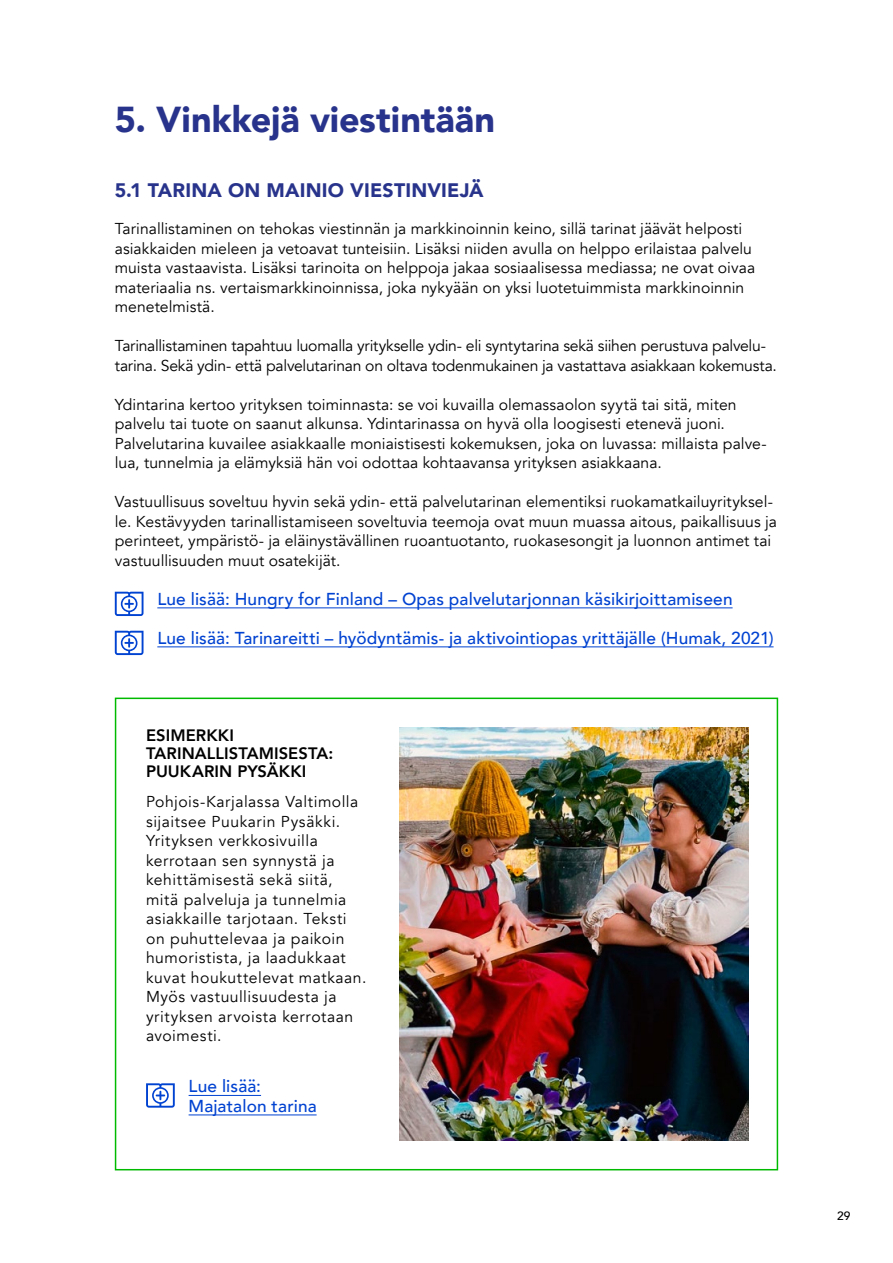
<style>
.page{position:relative;width:893px;height:1263px;background:#fff}
.page>*{position:absolute;margin:0;border:0;box-sizing:border-box;transform-origin:0 0}
.Headline{font:900 36px "Avenir";color:#28348b}
.Subheadline{font:900 19.5px "Avenir";letter-spacing:.01em;color:#28348b}
.Lue_lisää{font:500 17.25px/19.5px "Avenir";letter-spacing:.005em;color:#0042d1}
.Bullets_headline{font:800 16.5px/18px "Avenir";letter-spacing:.005em;color:#000}
.Body_copy{font:15.75px/19.5px "Avenir";color:#000}
.Infobox_body_copy{font:15.75px/19.5px "Avenir";letter-spacing:.035em;color:#000}
.t1{font:500 12px "Avenir";color:#000}
</style>
<div class="page">
<img style="left:399px;top:727px;width:349px;height:414px">
<svg style="left:146px;top:1083px;width:29px;height:25px"></svg>
<svg style="left:115px;top:592px;width:29px;height:24px"></svg>
<svg style="left:115px;top:631px;width:29px;height:24px"></svg>
<hr style="left:157px;top:607px;width:576px;height:1px;background:#0042d1">
<hr style="left:157px;top:646px;width:617px;height:1px;background:#0042d1">
<hr style="left:189px;top:1095px;width:72px;height:1px;background:#0042d1">
<hr style="left:189px;top:1114px;width:128px;height:1px;background:#0042d1">
<div style="left:115px;top:697px;width:663px;height:473px;border:2px solid #00ba00"></div>
<h1 class="Headline" style="left:115px;top:88px;width:382px">5. Vinkkejä viestintään</h1>
<h2 class="Subheadline" style="left:115px;top:173px;width:370px">5.1 TARINA ON MAINIO VIESTINVIEJÄ</h2>
<p class="Body_copy" style="left:115px;top:219px;width:642px">Tarinallistaminen on tehokas viestinnän ja markkinoinnin keino, sillä tarinat jäävät helposti asiakkaiden mieleen ja vetoavat tunteisiin. Lisäksi niiden avulla on helppo erilaistaa palvelu muista vastaavista. Lisäksi tarinoita on helppoja jakaa sosiaalisessa mediassa; ne ovat oivaa materiaalia ns. vertaismarkkinoinnissa, joka nykyään on yksi luotetuimmista markkinoinnin menetelmistä.</p>
<p class="Body_copy" style="left:115px;top:336px;width:663px">Tarinallistaminen tapahtuu luomalla yritykselle ydin- eli syntytarina sekä siihen perustuva palvelu&shy;tarina. Sekä ydin- että palvelutarinan on oltava todenmukainen ja vastattava asiakkaan kokemusta.</p>
<p class="Body_copy" style="left:115px;top:395px;width:653px">Ydintarina kertoo yrityksen toiminnasta: se voi kuvailla olemassaolon syytä tai sitä, miten palvelu tai tuote on saanut alkunsa. Ydintarinassa on hyvä olla loogisesti etenevä juoni.<br>Palvelutarina kuvailee asiakkaalle moniaistisesti kokemuksen, joka on luvassa: millaista palve&shy;lua, tunnelmia ja elämyksiä hän voi odottaa kohtaavansa yrityksen asiakkaana.</p>
<p class="Body_copy" style="left:115px;top:492px;width:664px">Vastuullisuus soveltuu hyvin sekä ydin- että palvelutarinan elementiksi ruokamatkailuyrityksel&shy;le. Kestävyyden tarinallistamiseen soveltuvia teemoja ovat muun muassa aitous, paikallisuus ja perinteet, ympäristö- ja eläinystävällinen ruoantuotanto, ruokasesongit ja luonnon antimet tai vastuullisuuden muut osatekijät.</p>
<p class="Lue_lisää" style="left:157px;top:588px;width:577px">Lue lisää: Hungry for Finland – Opas palvelutarjonnan käsikirjoittamiseen</p>
<p class="Lue_lisää" style="left:157px;top:627px;width:618px">Lue lisää: Tarinareitti – hyödyntämis- ja aktivointiopas yrittäjälle (Humak, 2021)</p>
<p class="Bullets_headline" style="left:146px;top:726px;width:189px">ESIMERKKI<br>TARINALLISTAMISESTA:<br>PUUKARIN PYSÄKKI</p>
<p class="Infobox_body_copy" style="left:146px;top:792px;width:222px">Pohjois-Karjalassa Valtimolla sijaitsee Puukarin Pysäkki.<br>Yrityksen verkkosivuilla kerrotaan sen synnystä ja kehittämisestä sekä siitä, mitä palveluja ja tunnelmia asiakkaille tarjotaan. Teksti on puhuttelevaa ja paikoin humoristista, ja laadukkaat kuvat houkuttelevat matkaan.<br>Myös vastuullisuudesta ja yrityksen arvoista kerrotaan avoimesti.</p>
<p class="Lue_lisää" style="left:189px;top:1076px;width:130px">Lue lisää:<br>Majatalon tarina</p>
<p class="t1" style="left:837px;top:1206px;width:15px">29</p>
</div>
